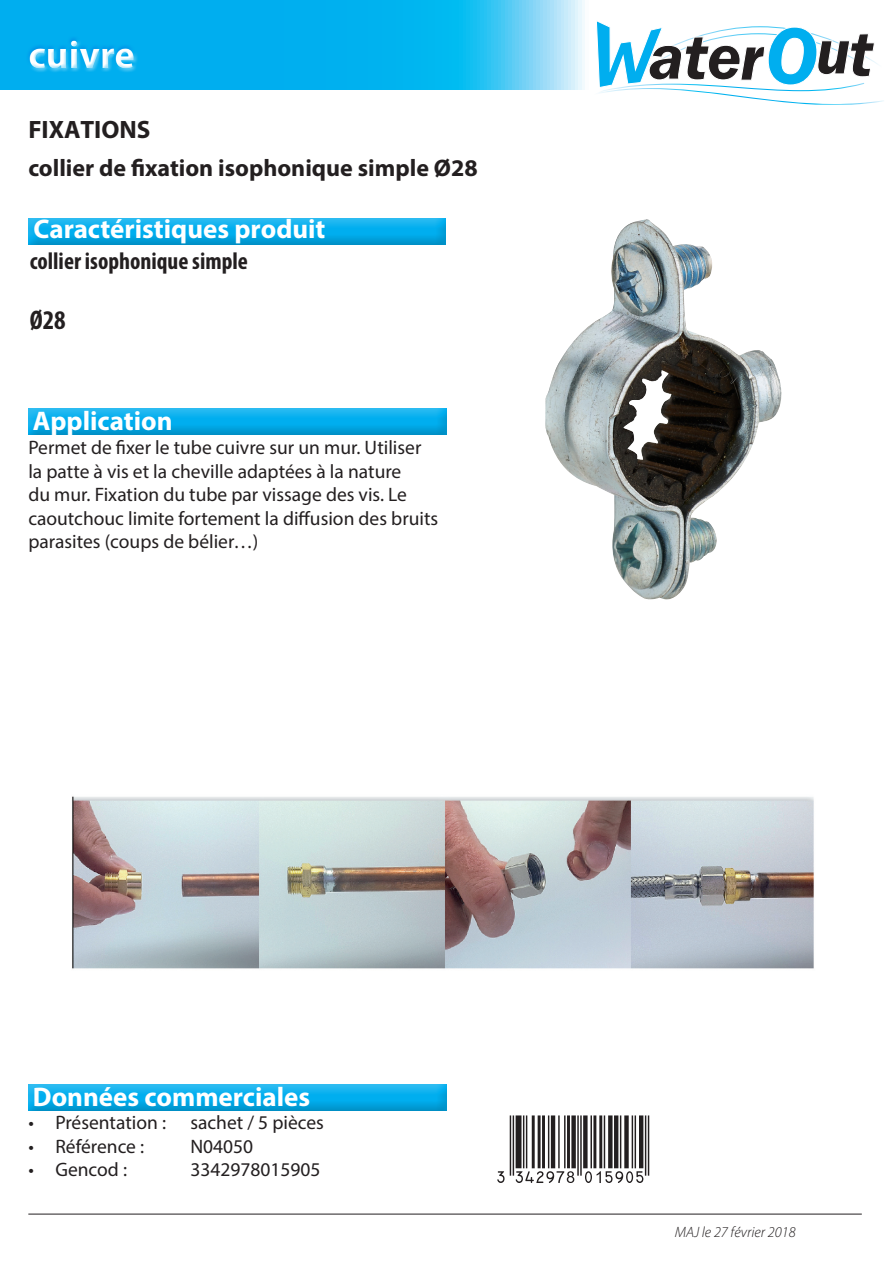
<style>
.page{position:relative;width:893px;height:1263px;background:#fff}
.page>*{position:absolute;margin:0;border:0;box-sizing:border-box;transform-origin:0 0}
.t1{font:700 39px "Myriad Pro";color:#fff}
.t2{font:700 27px "Myriad Pro";color:#fff}
.t3{font:700 condensed 27px "Myriad Pro";color:#231f20}
.t4{font:700 25.2px "Myriad Pro";color:#231f20}
.t5{font:700 24px "Myriad Pro";color:#231f20}
.t6{font:700 condensed 24px "Myriad Pro";color:#231f20}
.t7{font:19.5px/23.4px "Myriad Pro";color:#231f20}
.t8{font:italic 300 15px "Myriad Pro";color:#231f20}
</style>
<div class="page">
<svg style="left:1px;top:1px;width:584px;height:18px;background:#18b7f0"></svg>
<div style="left:26px;top:217px;width:420px;height:30px;background:#231f20;opacity:.75"></div>
<div style="left:0;top:19px;width:609px;height:106px;background:#00aeef;opacity:.75"></div>
<img style="left:545px;top:219px;width:237px;height:381px">
<div style="left:26px;top:407px;width:420px;height:30px;background:#231f20;opacity:.75"></div>
<div style="left:26px;top:1084px;width:420px;height:30px;background:#231f20;opacity:.75"></div>
<hr style="left:28px;top:1214px;width:834px;height:1px;background:#231f20">
<svg style="left:592px;top:20px;width:292px;height:85px"></svg>
<img style="left:72px;top:796px;width:742px;height:173px">
<h1 class="t1" style="left:28px;top:30px;width:108px">cuivre</h1>
<p class="t4" style="left:28px;top:113px;width:124px">FIXATIONS</p>
<p class="t5" style="left:28px;top:153px;width:451px">collier de fixation isophonique simple Ø28</p>
<p class="t2" style="left:34px;top:212px;width:293px">Caractéristiques produit</p>
<p class="t6" style="left:30px;top:246px;width:220px">collier isophonique simple</p>
<p class="t3" style="left:30px;top:303px;width:37px">Ø28</p>
<p class="t2" style="left:33px;top:403px;width:141px">Application</p>
<p class="t7" style="left:28px;top:436px;width:411px">Permet de fixer le tube cuivre sur un mur. Utiliser la patte à vis et la cheville adaptées à la nature<br>du mur. Fixation du tube par vissage des vis. Le caoutchouc limite fortement la diffusion des bruits parasites (coups de bélier…)</p>
<p class="t2" style="left:33px;top:1079px;width:279px">Données commerciales</p>
<p class="t7" style="left:28px;top:1111px;width:297px">• Présentation : sachet / 5 pièces</p>
<p class="t7" style="left:28px;top:1134px;width:117px">• Référence :</p>
<p class="t7" style="left:190px;top:1134px;width:64px">N04050</p>
<p class="t7" style="left:28px;top:1158px;width:100px">• Gencod :</p>
<p class="t7" style="left:190px;top:1158px;width:132px">3342978015905</p>
<p class="t8" style="left:675px;top:1223px;width:122px">MAJ le 27 février 2018</p>
</div>
